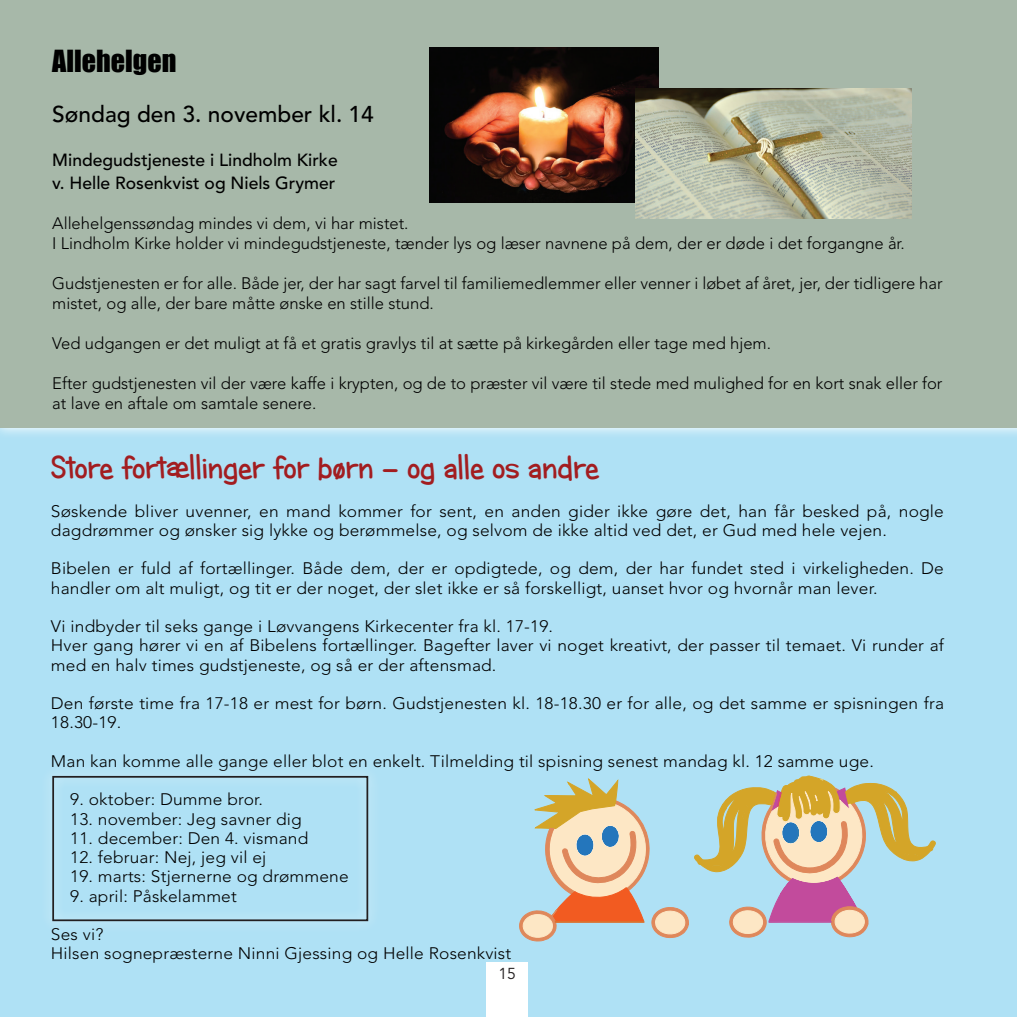
<style>
.page{position:relative;width:1017px;height:1017px;background:#fff}
.page>*{position:absolute;margin:0;border:0;box-sizing:border-box;transform-origin:0 0}
.t1{font:31.5px "Candy Round BTN Bold";letter-spacing:.01em;color:#a21d20;scale:1.04 1}
.t2{font:28px "Impact";color:#000}
.t3{font:500 22.75px "Avenir LT Std";color:#000}
.t4{font:500 17.5px/23.1px "Avenir LT Std";color:#000}
.t5{font:300 16.62px/19.2px "Avenir LT Std";letter-spacing:.01em;color:#000;scale:1.04 1}
.t6{font:300 16.62px/19.9px "Avenir LT Std";letter-spacing:.01em;color:#000}
.t7{font:15.75px "Avenir LT Std";color:#231f20}
</style>
<div class="page">
<div style="left:0;top:420px;width:1017px;height:597px;background:#afe1f5"></div>
<svg style="left:0;top:428px;width:1017px;height:6px;fill:#c6e9f7"></svg>
<div style="left:0;top:0;width:1017px;height:428px;background:#a7b8a9"></div>
<svg style="left:694px;top:776px;width:241px;height:161px"></svg>
<svg style="left:519px;top:779px;width:169px;height:162px"></svg>
<img style="left:430px;top:48px;width:228px;height:154px">
<img style="left:636px;top:89px;width:275px;height:129px">
<div style="left:52px;top:776px;width:316px;height:145px;border:2px solid #231f20"></div>
<div style="left:486px;top:962px;width:42px;height:55px;background:#fff"></div>
<h2 class="t2" style="left:52px;top:39px;width:126px">Allehelgen</h2>
<h3 class="t3" style="left:52px;top:101px;width:323px">Søndag den 3. november kl. 14</h3>
<p class="t4" style="left:52px;top:149px;width:287px">Mindegudstjeneste i Lindholm Kirke v. Helle Rosenkvist og Niels Grymer</p>
<p class="t6" style="left:52px;top:214px;width:854px">Allehelgenssøndag mindes vi dem, vi har mistet.<br>I Lindholm Kirke holder vi mindegudstjeneste, tænder lys og læser navnene på dem, der er døde i det forgangne år.</p>
<p class="t6" style="left:52px;top:273px;width:892px">Gudstjenesten er for alle. Både jer, der har sagt farvel til familiemedlemmer eller venner i løbet af året, jer, der tidligere har mistet, og alle, der bare måtte ønske en stille stund.</p>
<p class="t6" style="left:52px;top:333px;width:720px">Ved udgangen er det muligt at få et gratis gravlys til at sætte på kirkegården eller tage med hjem.</p>
<p class="t6" style="left:52px;top:373px;width:892px">Efter gudstjenesten vil der være kaffe i krypten, og de to præster vil være til stede med mulighed for en kort snak eller for at lave en aftale om samtale senere.</p>
<h1 class="t1" style="left:51px;top:449px;width:528px">Store fortællinger for børn – og alle os andre</h1>
<p class="t5" style="left:51px;top:501px;width:860px">Søskende bliver uvenner, en mand kommer for sent, en anden gider ikke gøre det, han får besked på, nogle dagdrømmer og ønsker sig lykke og berømmelse, og selvom de ikke altid ved det, er Gud med hele vejen.</p>
<p class="t5" style="left:51px;top:559px;width:860px">Bibelen er fuld af fortællinger. Både dem, der er opdigtede, og dem, der har fundet sted i virkeligheden. De handler om alt muligt, og tit er der noget, der slet ikke er så forskelligt, uanset hvor og hvornår man lever.</p>
<p class="t5" style="left:51px;top:617px;width:860px">Vi indbyder til seks gange i Løvvangens Kirkecenter fra kl. 17-19.<br>Hver gang hører vi en af Bibelens fortællinger. Bagefter laver vi noget kreativt, der passer til temaet. Vi runder af med en halv times gudstjeneste, og så er der aftensmad.</p>
<p class="t5" style="left:51px;top:694px;width:860px">Den første time fra 17-18 er mest for børn. Gudstjenesten kl. 18-18.30 er for alle, og det samme er spisningen fra<br>18.30-19.</p>
<p class="t5" style="left:51px;top:752px;width:793px">Man kan komme alle gange eller blot en enkelt. Tilmelding til spisning senest mandag kl. 12 samme uge.</p>
<p class="t5" style="left:70px;top:790px;width:187px">9. oktober: Dumme bror.</p>
<p class="t5" style="left:70px;top:809px;width:224px">13. november: Jeg savner dig</p>
<p class="t5" style="left:70px;top:829px;width:230px">11. december: Den 4. vismand</p>
<p class="t5" style="left:70px;top:848px;width:190px">12. februar: Nej, jeg vil ej</p>
<p class="t5" style="left:70px;top:867px;width:269px">19. marts: Stjernerne og drømmene</p>
<p class="t5" style="left:70px;top:886px;width:162px">9. april: Påskelammet</p>
<p class="t5" style="left:51px;top:925px;width:444px">Ses vi?<br>Hilsen sognepræsterne Ninni Gjessing og Helle Rosenkvist</p>
<p class="t7" style="left:498px;top:965px;width:19px">15</p>
</div>
